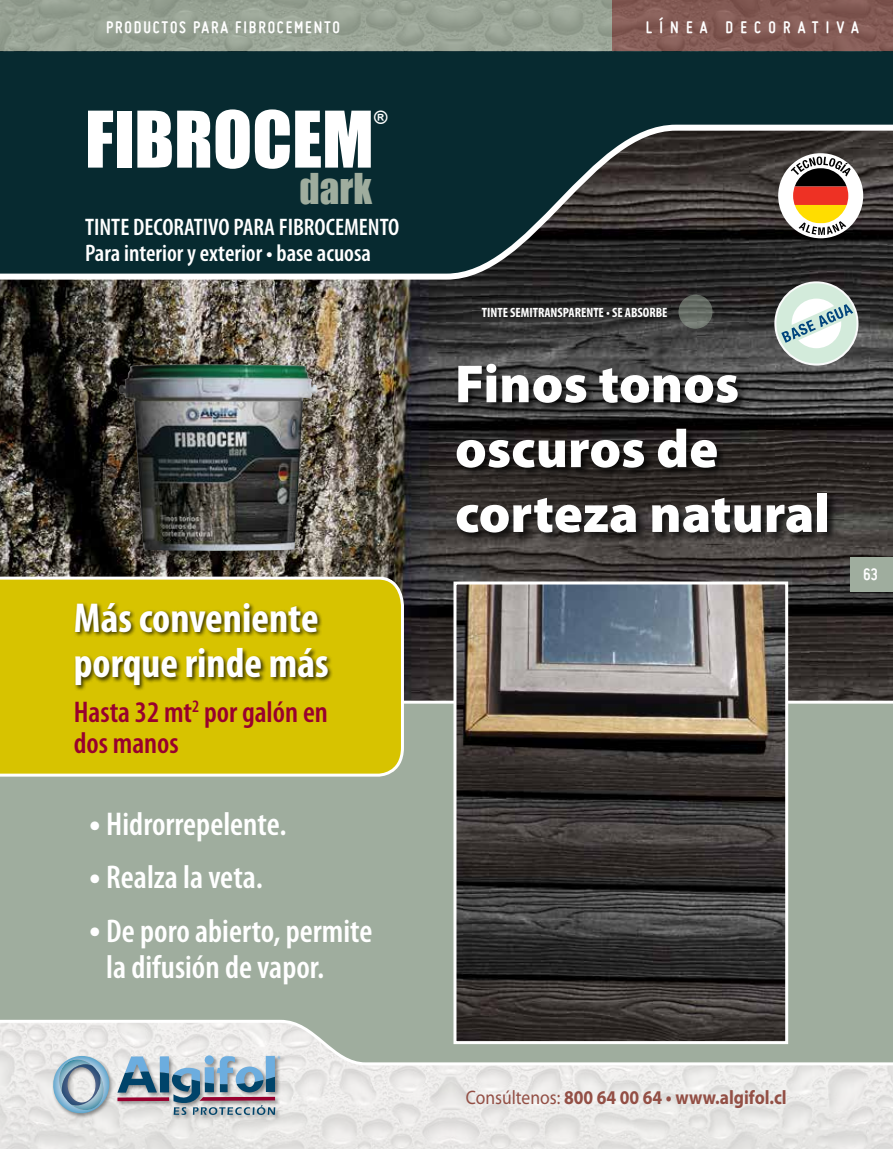
<style>
.page{position:relative;width:893px;height:1149px;background:#fff}
.page>*{position:absolute;margin:0;border:0;box-sizing:border-box;transform-origin:0 0}
.t1{font:72px "Impact";color:#fff}
.t2{font:900 54px/64.8px "Myriad Pro";color:#fff}
.t3{font:700 condensed 42px/45px "Myriad Pro";color:#fff}
.t4{font:39px "Impact";color:#9fad9e}
.t5{font:600 condensed 33px/52.9px "Myriad Pro";color:#fff}
.t6{font:33px "Minion Pro";color:#fff}
.t7{font:600 condensed 30px/31.5px "Myriad Pro";color:#98002e}
.t8{font:600 condensed 24px "Myriad Pro";color:#fff}
.t9{font:700 19.5px "Myriad Pro";color:#934f45;scale:.9 1}
.t10{font:700 18px "Miso";letter-spacing:.1em;color:#fff}
.t11{font:700 18px "Miso";letter-spacing:.4em;color:#fff}
.t12{font:18px "Impact";color:#fff}
.t13{font:700 condensed 13.5px "Myriad Pro";color:#fff}
.s1{font-family:"Minion Pro";font-weight:400;font-stretch:normal}
.s2{font-weight:400}
</style>
<div class="page">
<img style="left:1px;top:282px;width:892px;height:418px">
<div style="left:0;top:702px;width:893px;height:446px;background:#9fad9e"></div>
<div style="left:1px;top:51px;width:892px;height:71px;background:#072a30"></div>
<img style="left:0;top:51px;width:1px;height:524px">
<div style="left:850px;top:557px;width:43px;height:34px;background:#9fad9e"></div>
<img style="left:0;top:0;width:893px;height:51px">
<img style="left:0;top:1066px;width:893px;height:82px">
<svg style="left:0;top:122px;width:893px;height:160px;background:#1f3437"></svg>
<svg style="left:49px;top:1066px;width:232px;height:64px;background:#aab6c1"></svg>
<hr style="left:0;top:700px;width:893px;height:3px;background:#fff">
<svg style="left:0;top:1017px;width:893px;height:49px"></svg>
<img style="left:457px;top:585px;width:327px;height:454px">
<div style="left:453px;top:581px;width:335px;height:462px;border:3px solid #fff"></div>
<div style="left:455px;top:362px;width:384px;height:181px;background:#000;opacity:.75"></div>
<div style="left:774px;top:281px;width:84px;height:84px;border:5px solid #fafbfb;border-radius:50%"></div>
<div style="left:776px;top:283px;width:80px;height:80px;background:#d3ebdb;border-radius:50%"></div>
<div style="left:792px;top:298px;width:49px;height:50px;background:#fff;border-radius:50%"></div>
<svg style="left:781px;top:302px;width:72px;height:42px"></svg>
<svg style="left:678px;top:294px;width:34px;height:34px"></svg>
<div style="left:778px;top:153px;width:85px;height:85px;background:#fff;border-radius:50%"></div>
<svg style="left:795px;top:176px;width:52px;height:10px"></svg>
<div style="left:793px;top:186px;width:55px;height:19px;background:#ee3124"></div>
<svg style="left:794px;top:205px;width:53px;height:16px"></svg>
<svg style="left:791px;top:156px;width:60px;height:20px"></svg>
<svg style="left:799px;top:221px;width:47px;height:14px"></svg>
<div style="left:99px;top:356px;width:226px;height:215px;background:#000;opacity:.6"></div>
<img style="left:119px;top:364px;width:199px;height:186px">
<svg style="left:0;top:575px;width:405px;height:202px;background:#d6c30e"></svg>
<div style="left:74px;top:601px;width:260px;height:90px;background:#000;opacity:.75"></div>
<p class="t10" style="left:106px;top:17px;width:235px">PRODUCTOS PARA FIBROCEMENTO</p>
<p class="t11" style="left:646px;top:17px;width:215px">LÍNEA DECORATIVA</p>
<h1 class="t1" style="left:85px;top:83px;width:290px">FIBROCEM</h1>
<p class="t12" style="left:374px;top:103px;width:16px">®</p>
<p class="t4" style="left:300px;top:158px;width:74px">dark</p>
<p class="t8" style="left:85px;top:212px;width:316px">TINTE DECORATIVO PARA FIBROCEMENTO</p>
<p class="t8" style="left:85px;top:238px;width:287px">Para interior y exterior • base acuosa</p>
<p class="t3" style="left:74px;top:594px;width:256px">Más conveniente porque rinde más</p>
<p class="t7" style="left:74px;top:695px;width:256px">Hasta 32 mt<sup>2</sup> por galón en dos manos</p>
<p class="t5" style="left:106px;top:797px;width:182px">Hidrorrepelente.</p>
<p class="t5" style="left:106px;top:850px;width:268px;text-indent:-18px"><span class="s1">•</span>Realza la veta.<br>De poro abierto, permite</p>
<p class="t5" style="left:106px;top:939px;width:220px">la difusión de vapor.</p>
<p class="t6" style="left:89px;top:799px;width:14px">•</p>
<p class="t6" style="left:89px;top:905px;width:14px">•</p>
<p class="t13" style="left:482px;top:304px;width:187px">TINTE SEMITRANSPARENTE • SE ABSORBE</p>
<h2 class="t2" style="left:455px;top:349px;width:377px">Finos tonos oscuros de corteza natural</h2>
<p class="t10" style="left:863px;top:564px;width:16px">63</p>
<p class="t9" style="left:466px;top:1084px;width:358px"><span class="s2">Consúltenos:</span> 800 64 00 64 • www.algifol.cl</p>
</div>
